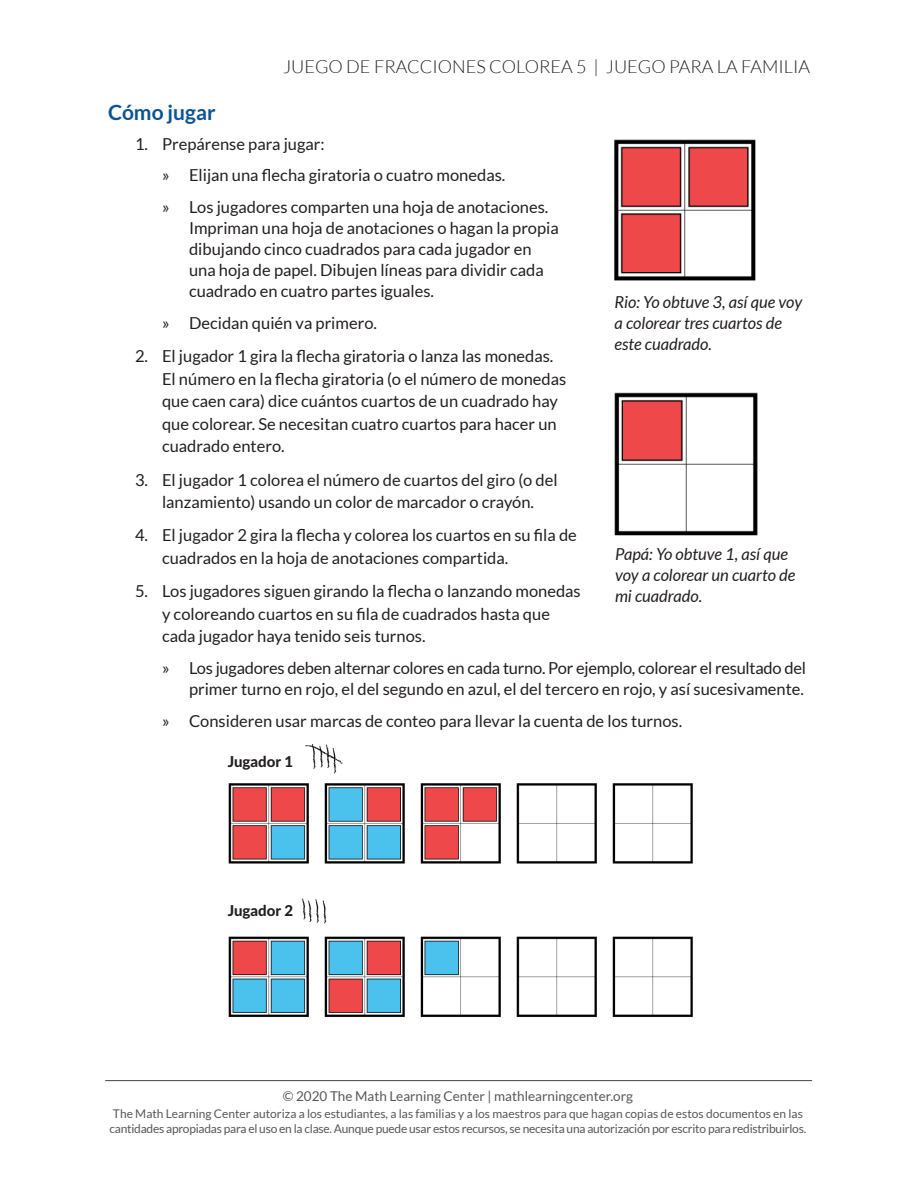
<style>
.page{position:relative;width:918px;height:1188px;background:#fff}
.page>*{position:absolute;margin:0;border:0;box-sizing:border-box;transform-origin:0 0}
.t1{font:700 21px "Lato";color:#0b5394}
.t2{font:300 18px "Lato";color:#231f20}
.t3{font:16.5px/22.5px "Lato";color:#231f20}
.t4{font:italic 16.5px/21px "Lato";color:#231f20}
.t5{font:800 15px "Lato";color:#231f20}
.t6{font:13.5px "Lato";color:#57585a}
.t7{font:12px/15px "Lato";letter-spacing:-.02em;color:#57585a}
</style>
<div class="page">
<hr style="left:105px;top:1080px;width:707px;height:1px;background:#57585a">
<img style="left:614px;top:139px;width:142px;height:142px">
<img style="left:614px;top:392px;width:144px;height:144px">
<img style="left:228px;top:744px;width:465px;height:273px">
<div style="left:228px;top:745px;width:70px;height:32px;background:#fff"></div>
<div style="left:228px;top:895px;width:70px;height:31px;background:#fff"></div>
<p class="t2" style="left:283px;top:57px;width:528px">JUEGO DE FRACCIONES COLOREA 5 | JUEGO PARA LA FAMILIA</p>
<p class="t1" style="left:108px;top:101px;width:109px">Cómo jugar</p>
<p class="t3" style="left:162px;top:128px;width:388px;line-height:31.8px;text-indent:-27px">1. Prepárense para jugar:<br>» Elijan una flecha giratoria o cuatro monedas.<br>» Los jugadores comparten una hoja de anotaciones.</p>
<p class="t3" style="left:189px;top:218px;width:371px;line-height:21px">Impriman una hoja de anotaciones o hagan la propia dibujando cinco cuadrados para cada jugador en una hoja de papel. Dibujen líneas para dividir cada cuadrado en cuatro partes iguales.</p>
<p class="t3" style="left:162px;top:312px;width:217px">» Decidan quién va primero.</p>
<p class="t3" style="left:162px;top:345px;width:406px;text-indent:-27px">2. El jugador 1 gira la flecha giratoria o lanza las monedas.<br>El número en la flecha giratoria (o el número de monedas que caen cara) dice cuántos cuartos de un cuadrado hay que colorear. Se necesitan cuatro cuartos para hacer un cuadrado entero.</p>
<p class="t3" style="left:135px;top:468px;width:424px;text-align:center">3. El jugador 1 colorea el número de cuartos del giro (o del lanzamiento) usando un color de marcador o crayón.</p>
<p class="t3" style="left:162px;top:524px;width:416px;text-indent:-27px">4. El jugador 2 gira la flecha y colorea los cuartos en su fila de cuadrados en la hoja de anotaciones compartida.</p>
<p class="t3" style="left:162px;top:580px;width:420px;text-indent:-27px">5. Los jugadores siguen girando la flecha o lanzando monedas y coloreando cuartos en su fila de cuadrados hasta que cada jugador haya tenido seis turnos.</p>
<p class="t3" style="left:162px;top:657px;width:646px;line-height:21px;text-align:right">» Los jugadores deben alternar colores en cada turno. Por ejemplo, colorear el resultado del primer turno en rojo, el del segundo en azul, el del tercero en rojo, y así sucesivamente.</p>
<p class="t3" style="left:162px;top:710px;width:522px">» Consideren usar marcas de conteo para llevar la cuenta de los turnos.</p>
<p class="t4" style="left:615px;top:292px;width:189px">Rio: Yo obtuve 3, así que voy a colorear tres cuartos de este cuadrado.</p>
<p class="t4" style="left:615px;top:544px;width:182px">Papá: Yo obtuve 1, así que voy a colorear un cuarto de mi cuadrado.</p>
<p class="t5" style="left:228px;top:750px;width:67px">Jugador 1</p>
<p class="t5" style="left:228px;top:900px;width:67px">Jugador 2</p>
<p class="t6" style="left:283px;top:1088px;width:352px">© 2020 The Math Learning Center | mathlearningcenter.org</p>
<p class="t7" style="left:110px;top:1106px;width:698px">The Math Learning Center autoriza a los estudiantes, a las familias y a los maestros para que hagan copias de estos documentos en las cantidades apropiadas para el uso en la clase. Aunque puede usar estos recursos, se necesita una autorización por escrito para redistribuirlos.</p>
</div>
